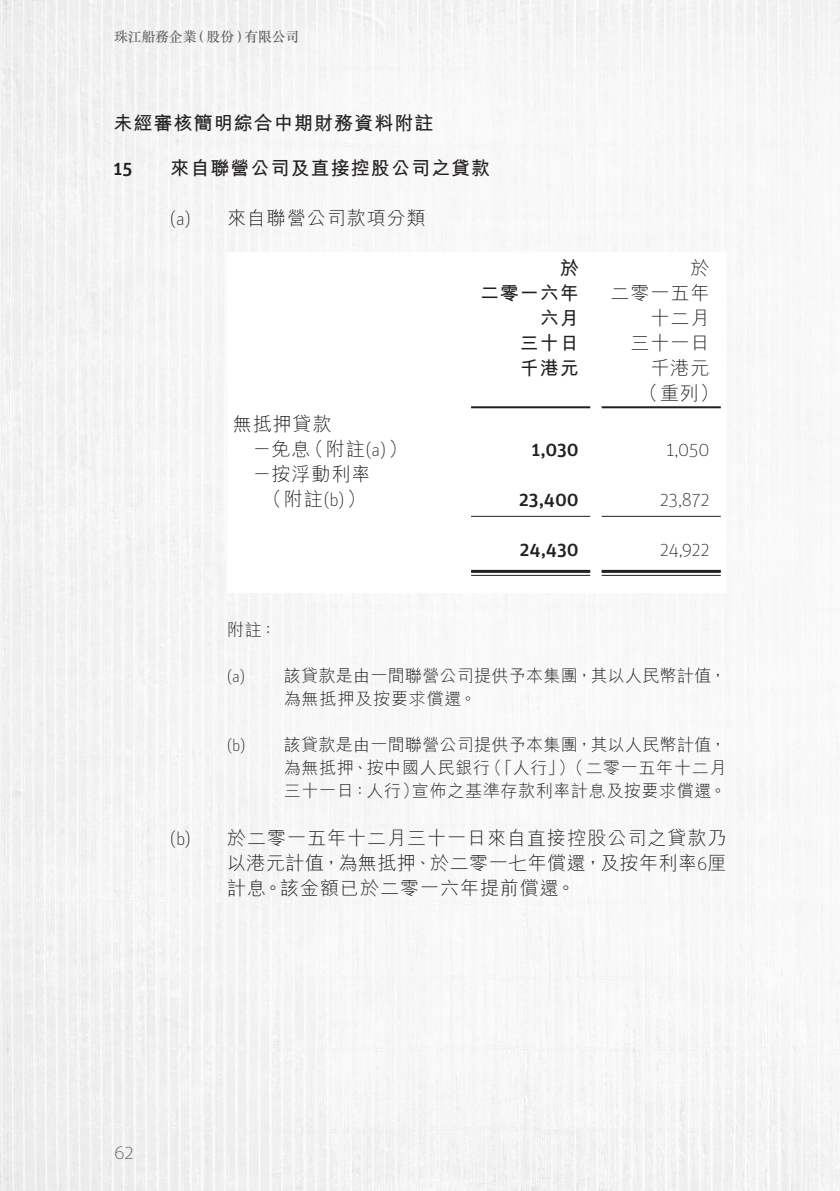
<style>
.page{position:relative;width:840px;height:1191px;background:#fff}
.page>*{position:absolute;margin:0;border:0;box-sizing:border-box;transform-origin:0 0}
.t1{font:19px/25px "M Hei HK Light B5 pc H";letter-spacing:.05em;color:#231f20;text-align:center}
.t2{font:19px/25px "M Hei HK Bold B5 pc H";letter-spacing:.055em;color:#231f20;text-align:right}
.t3{font:500 19px "Unit";color:#231f20}
.t4{font:100 19px "Unit";color:#231f20}
.t5{font:100 19px "Unit";color:#57585a;scale:1.05 1}
.t6{font:17px/23px "M Hei HK Light B5 pc H";letter-spacing:.035em;color:#231f20}
.t7{font:14px "M Sung HK Medium B5 pc H";letter-spacing:-.02em;color:#636366}
.s1{font-family:"Unit";font-weight:100}
</style>
<div class="page">
<svg style="left:233px;top:252px;width:488px;height:324px"></svg>
<hr style="left:471px;top:406px;width:119px;height:2px;background:#231f20">
<hr style="left:601px;top:406px;width:119px;height:2px;background:#231f20">
<hr style="left:471px;top:516px;width:119px;height:1px;background:#231f20">
<hr style="left:601px;top:516px;width:119px;height:1px;background:#231f20">
<hr style="left:471px;top:570px;width:119px;height:3px;background:#231f20">
<hr style="left:471px;top:575px;width:119px;height:1px;background:#231f20">
<hr style="left:601px;top:570px;width:119px;height:3px;background:#231f20">
<hr style="left:601px;top:575px;width:119px;height:1px;background:#231f20">
<p class="t7" style="left:114px;top:32px;width:187px">珠江船務企業（股份）有限公司</p>
<p class="t2" style="left:113px;top:113px;width:321px">未經審核簡明綜合中期財務資料附註</p>
<p class="t3" style="left:113px;top:157px;width:20px">15</p>
<p class="t2" style="left:170px;top:158px;width:321px">來自聯營公司及直接控股公司之貸款</p>
<p class="t1" style="left:170px;top:208px;width:257px"><span class="s1">(a)</span> 來自聯營公司款項分類</p>
<p class="t2" style="left:479px;top:258px;width:100px">於<br>二零一六年六月<br>三十日</p>
<p class="t1" style="left:610px;top:258px;width:100px;text-align:right">於<br>二零一五年十二月<br>三十一日</p>
<p class="t2" style="left:519px;top:358px;width:60px">千港元</p>
<p class="t1" style="left:638px;top:358px;width:81px">千港元（重列）</p>
<p class="t1" style="left:252px;top:414px;width:156px;text-align:left;text-indent:-20px">無抵押貸款<br>－免息（附註<span class="s1">(a)</span>）</p>
<p class="t3" style="left:531px;top:438px;width:49px">1,030</p>
<p class="t4" style="left:666px;top:438px;width:44px">1,050</p>
<p class="t1" style="left:252px;top:464px;width:119px">－按浮動利率（附註<span class="s1">(b)</span>）</p>
<p class="t3" style="left:519px;top:488px;width:61px">23,400</p>
<p class="t4" style="left:659px;top:488px;width:51px">23,872</p>
<p class="t3" style="left:519px;top:538px;width:60px">24,430</p>
<p class="t4" style="left:659px;top:539px;width:51px">24,922</p>
<p class="t6" style="left:227px;top:620px;width:51px">附註：</p>
<p class="t6" style="left:283px;top:666px;width:444px;text-indent:-57px"><span class="s1">(a)</span> 該貸款是由一間聯營公司提供予本集團，其以人民幣計值，為無抵押及按要求償還。</p>
<p class="t6" style="left:283px;top:735px;width:444px;text-align:justify;text-indent:-57px"><span class="s1">(b)</span> 該貸款是由一間聯營公司提供予本集團，其以人民幣計值，為無抵押、按中國人民銀行（「人行」）（二零一五年十二月三十一日：人行）宣佈之基準存款利率計息及按要求償還。</p>
<p class="t1" style="left:227px;top:828px;width:500px;text-align:justify;text-indent:-57px"><span class="s1">(b)</span> 於二零一五年十二月三十一日來自直接控股公司之貸款乃以港元計值，為無抵押、於二零一七年償還，及按年利率<span class="s1">6</span>厘計息。該金額已於二零一六年提前償還。</p>
<p class="t5" style="left:114px;top:1141px;width:20px">62</p>
</div>
